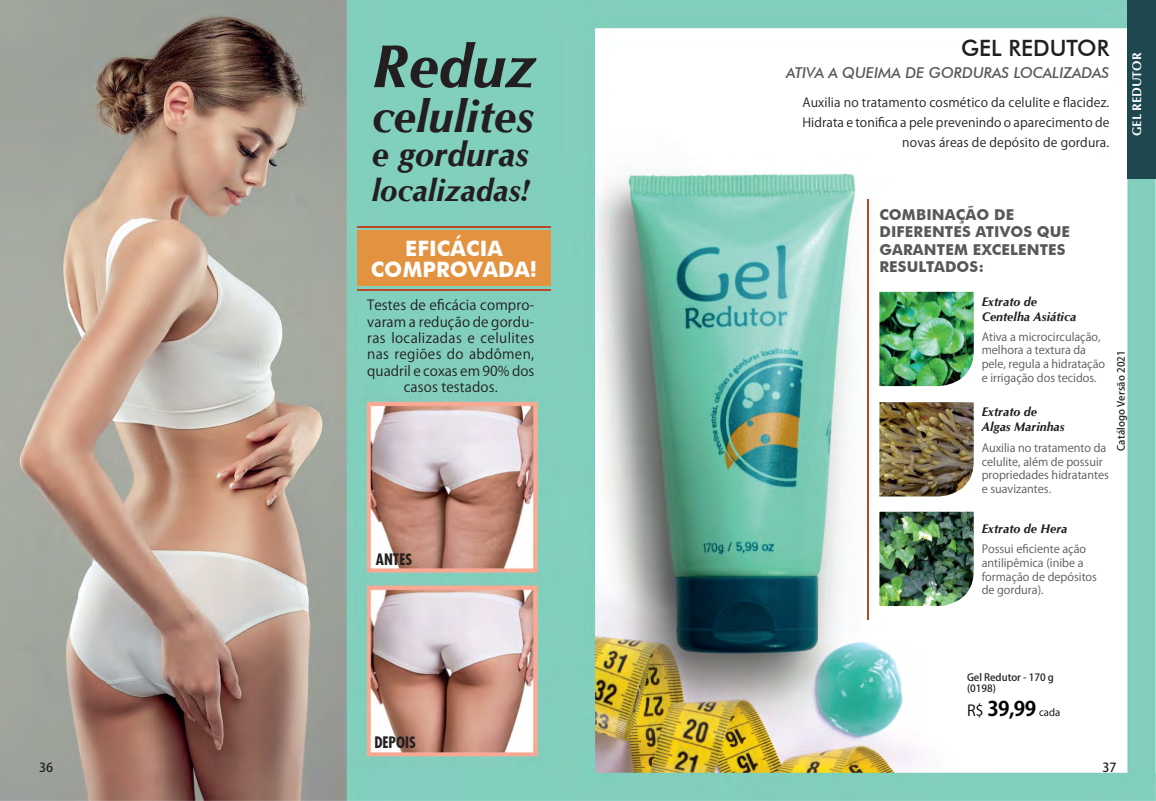
<style>
.page{position:relative;width:1156px;height:801px;background:#fff}
.page>*{position:absolute;margin:0;border:0;box-sizing:border-box;transform-origin:0 0}
.t1{font:italic 700 60.62px "CG Omega";color:#231f20}
.t2{font:italic 700 45.38px "CG Omega";color:#231f20}
.t3{font:italic 700 34.25px "CG Omega";color:#231f20}
.t4{font:italic 700 31.12px "CG Omega";color:#231f20}
.t5{font:500 22.5px "Futura BT";color:#231f20}
.t6{font:700 21.25px/21.2px "Futura BT";letter-spacing:.005em;color:#fff;text-align:center}
.t7{font:700 20px "Koz Go Pr 6 N";color:#000}
.t8{font:700 condensed 15.5px "Futura";color:#231f20}
.t9{font:700 15px/17.5px "Futura BT";letter-spacing:.01em;color:#57585a}
.t10{font:italic 500 15px "Futura BT";color:#57585a}
.t11{font:13.75px/16.2px "Koz Go Pr 6 N";letter-spacing:.01em;color:#231f20;text-align:center}
.t12{font:12.5px/20px "Koz Go Pr 6 N";letter-spacing:.01em;color:#231f20;text-align:right}
.t13{font:italic 700 12.5px/15px "CG Omega";color:#231f20}
.t14{font:700 12.5px "CG Omega";color:#fff}
.t15{font:500 12.5px "Koz Go Pr 6 N";color:#231f20}
.t16{font:11.25px/13.8px "Koz Go Pr 6 N";color:#57585a}
.t17{font:500 10px/11.5px "Koz Go Pr 6 N";letter-spacing:.005em;color:#231f20}
.s1{font-weight:400;font-size:15px}
.s2{font-weight:400;font-size:10px}
</style>
<div class="page">
<img style="left:0;top:0;width:1155px;height:801px">
<img style="left:879px;top:292px;width:94px;height:94px">
<img style="left:879px;top:402px;width:94px;height:94px">
<img style="left:879px;top:512px;width:94px;height:94px">
<hr style="left:867px;top:199px;width:1px;height:420px;background:#bb4726">
<div style="left:357px;top:230px;width:193px;height:56px;background:#e3933f"></div>
<hr style="left:357px;top:289px;width:193px;height:1px;background:#bb4726">
<hr style="left:357px;top:226px;width:193px;height:1px;background:#bb4726">
<div style="left:1127px;top:0;width:28px;height:179px;background:#1e4750"></div>
<h1 class="t1" style="left:371px;top:29px;width:166px">Reduz</h1>
<h2 class="t2" style="left:371px;top:88px;width:164px">celulites</h2>
<h3 class="t3" style="left:371px;top:133px;width:158px">e gorduras</h3>
<h3 class="t4" style="left:371px;top:171px;width:159px">localizadas!</h3>
<h3 class="t6" style="left:371px;top:237px;width:168px">EFICÁCIA<br>COMPROVADA!</h3>
<p class="t11" style="left:367px;top:298px;width:168px">Testes de eficácia compro&shy;varam a redução de gordu&shy;ras localizadas e celulites nas regiões do abdômen, quadril e coxas em 90% dos casos testados.</p>
<h3 class="t8" style="left:376px;top:549px;width:38px">ANTES</h3>
<h3 class="t8" style="left:374px;top:732px;width:43px">DEPOIS</h3>
<h3 class="t5" style="left:960px;top:34px;width:150px">GEL REDUTOR</h3>
<h3 class="t10" style="left:786px;top:64px;width:324px">ATIVA A QUEIMA DE GORDURAS LOCALIZADAS</h3>
<p class="t12" style="left:802px;top:92px;width:308px">Auxilia no tratamento cosmético da celulite e flacidez.<br>Hidrata e tonifica a pele prevenindo o aparecimento de novas áreas de depósito de gordura.</p>
<h3 class="t9" style="left:879px;top:206px;width:192px">COMBINAÇÃO DE<br>DIFERENTES ATIVOS QUE<br>GARANTEM EXCELENTES<br>RESULTADOS:</h3>
<p class="t13" style="left:981px;top:294px;width:96px">Extrato de<br>Centelha Asiática</p>
<p class="t14" style="left:1128px;top:136px;width:85px;rotate:-90deg">GEL REDUTOR</p>
<p class="t16" style="left:981px;top:330px;width:125px">Ativa a microcirculação, melhora a textura da pele, regula a hidratação e irrigação dos tecidos.</p>
<p class="t13" style="left:981px;top:404px;width:84px">Extrato de<br>Algas Marinhas</p>
<p class="t16" style="left:981px;top:441px;width:129px">Auxilia no tratamento da celulite, além de possuir propriedades hidratantes e suavizantes.</p>
<p class="t17" style="left:1115px;top:451px;width:102px;rotate:-90deg">Catálogo Versão 2021</p>
<p class="t13" style="left:981px;top:521px;width:87px">Extrato de Hera</p>
<p class="t16" style="left:981px;top:542px;width:117px">Possui eficiente ação antilipêmica (inibe a formação de depósitos de gordura).</p>
<p class="t17" style="left:966px;top:671px;width:88px">Gel Redutor - 170 g (0198)</p>
<h3 class="t7" style="left:966px;top:697px;width:95px"><span class="s1">R$</span> 39,99 <span class="s2">cada</span></h3>
<p class="t15" style="left:39px;top:760px;width:16px">36</p>
<p class="t15" style="left:1102px;top:760px;width:16px">37</p>
</div>
